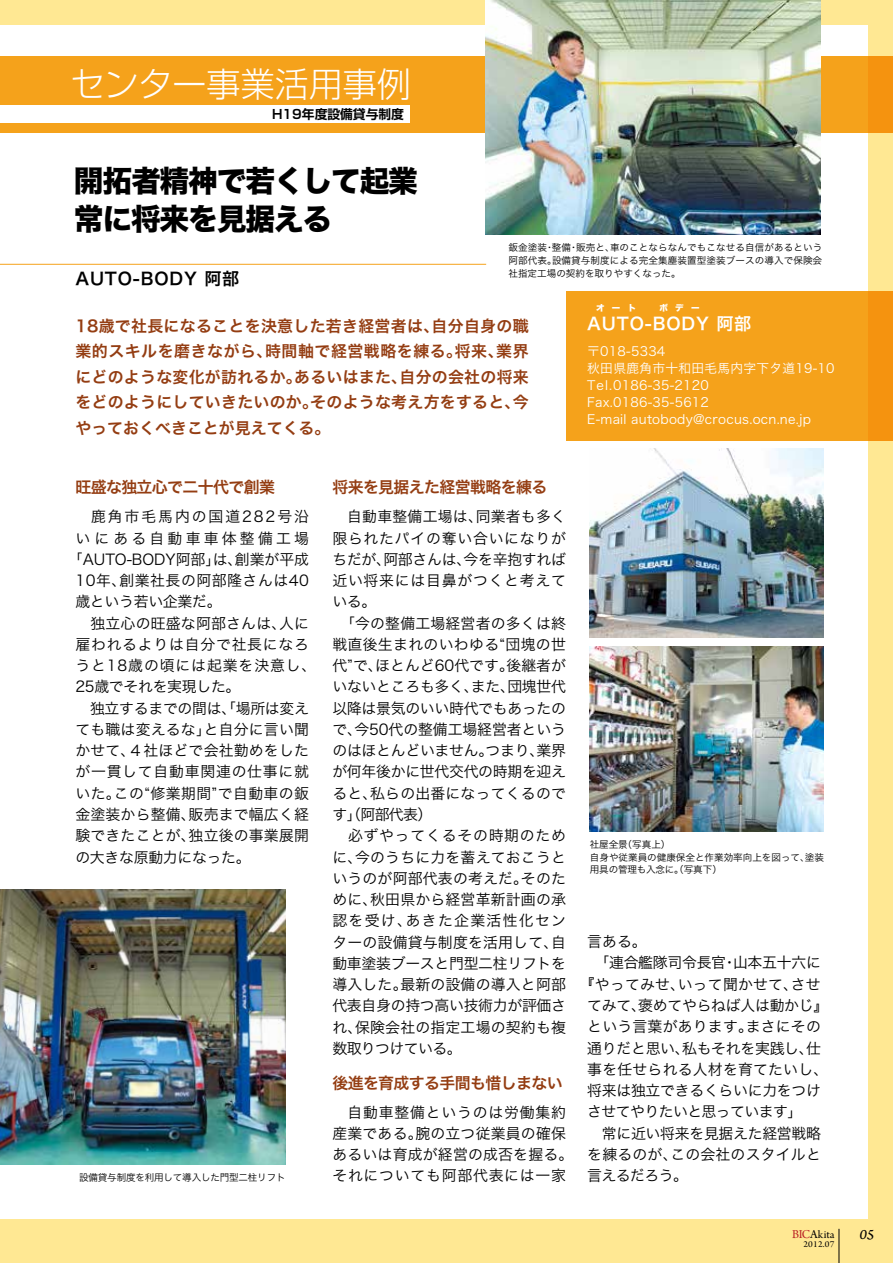
<style>
.page{position:relative;width:893px;height:1263px;background:#ffe893}
.page>*{position:absolute;margin:0;border:0;box-sizing:border-box;transform-origin:0 0}
.t1{font:300 34.05px "Shin Go";color:#fff}
.t2{font:29.7px/38.2px "Hira Kaku Std N W8";letter-spacing:-.04em;color:#000}
.t3{font:16.95px "Hira Kaku Pro N W6";letter-spacing:.05em;color:#000}
.t4{font:16.95px "Hira Kaku Pro N W6";letter-spacing:.05em;color:#fff}
.t5{font:15.9px/25.5px "Hira Kaku Pro N W6";color:#943d12;text-align:justify}
.t6{font:15.9px "Hira Kaku Pro N W6";letter-spacing:-.04em;color:#943d12}
.t7{font:14.85px/21.3px "Hira Kaku Pro N W3";letter-spacing:.015em;color:#000}
.t8{font:14.85px "Hira Kaku Pro N W3";letter-spacing:-.02em;color:#000}
.t9{font:14.85px "Hira Kaku Pro N W3";letter-spacing:.05em;color:#000}
.t10{font:14.85px "Hira Kaku Pro N W3";letter-spacing:-.005em;color:#000}
.t11{font:14.85px "Hira Kaku Pro N W3";letter-spacing:.035em;color:#000}
.t12{font:14.85px "Hira Kaku Pro N W3";letter-spacing:.06em;color:#000}
.t13{font:14.85px "Hira Kaku Pro N W3";letter-spacing:-.04em;color:#000}
.t14{font:14.85px "Hira Kaku Pro N W3";letter-spacing:.13em;color:#000}
.t15{font:14.85px "Hira Kaku Pro N W3";letter-spacing:.215em;color:#000}
.t16{font:14.85px "Arno Pro Italic Caption";color:#000}
.t17{font:12.75px/17px "Hira Kaku Pro N W3";letter-spacing:.02em;color:#fff}
.t18{font:700 12.75px "Shin Go De";color:#000}
.t19{font:11.55px "Arno Pro Subhead";color:#000;scale:1.05 1}
.t20{font:9.6px/12.8px "Hira Kaku Pro N W3";color:#000}
.t21{font:9.6px "Hira Kaku Pro N W3";letter-spacing:-.02em;color:#000}
.t22{font:9.6px "Arno Pro Subhead";letter-spacing:.02em;color:#000;scale:1.05 1}
.t23{font:8.55px "Hira Kaku Std N W8";letter-spacing:.86em;color:#fff}
.s1{font-size:12.75px;color:#b81c22}
.s2{font-size:12.75px}
</style>
<div class="page">
<div style="left:0;top:26px;width:867px;height:1193px;background:#fff"></div>
<div style="left:0;top:56px;width:893px;height:76px;background:#f5a21b"></div>
<div style="left:566px;top:291px;width:327px;height:150px;background:#f5a21b"></div>
<div style="left:0;top:105px;width:409px;height:17px;background:#fff"></div>
<img style="left:590px;top:449px;width:233px;height:189px">
<img style="left:590px;top:647px;width:233px;height:184px">
<hr style="left:0;top:264px;width:486px;height:1px;background:#f5a21b">
<img style="left:0;top:890px;width:285px;height:274px">
<img style="left:485px;top:0;width:336px;height:235px">
<hr style="left:839px;top:1229px;width:1px;height:34px;background:#000">
<h1 class="t1" style="left:71px;top:62px;width:342px">センター事業活用事例</h1>
<p class="t18" style="left:272px;top:106px;width:133px">H19年度設備貸与制度</p>
<h2 class="t2" style="left:74px;top:163px;width:346px">開拓者精神で若くして起業常に将来を見据える</h2>
<p class="t3" style="left:75px;top:263px;width:165px">AUTO-BODY 阿部</p>
<p class="t20" style="left:508px;top:240px;width:315px;text-align:justify">鈑金塗装・整備・販売と、車のことならなんでもこなせる自信があるという阿部代表。設備貸与制度による完全集塵装置型塗装ブースの導入で保険会社指定工場の契約を取りやすくなった。</p>
<p class="t23" style="left:596px;top:303px;width:105px">オート　ボデー</p>
<p class="t5" style="left:75px;top:312px;width:455px">18歳で社長になることを決意した若き経営者は、自分自身の職業的スキルを磨きながら、時間軸で経営戦略を練る。将来、業界にどのような変化が訪れるか。あるいはまた、自分の会社の将来をどのようにしていきたいのか。そのような考え方をすると、今やっておくべきことが見えてくる。</p>
<p class="t6" style="left:75px;top:473px;width:201px">旺盛な独立心で二十代で創業</p>
<p class="t14" style="left:91px;top:503px;width:219px">鹿角市毛馬内の国道282号沿</p>
<p class="t15" style="left:75px;top:525px;width:235px">いにある自動車車体整備工場</p>
<p class="t10" style="left:68px;top:546px;width:243px">「AUTO-BODY阿部」は、創業が平成</p>
<p class="t11" style="left:75px;top:567px;width:235px">10年、創業社長の阿部隆さんは40</p>
<p class="t8" style="left:75px;top:588px;width:148px">歳という若い企業だ。</p>
<p class="t7" style="left:75px;top:611px;width:235px">　独立心の旺盛な阿部さんは、人に</p>
<p class="t9" style="left:75px;top:631px;width:235px">雇われるよりは自分で社長になろ</p>
<p class="t12" style="left:75px;top:652px;width:243px">うと18歳の頃には起業を決意し、</p>
<p class="t8" style="left:75px;top:674px;width:167px">25歳でそれを実現した。</p>
<p class="t8" style="left:75px;top:695px;width:235px">　独立するまでの間は、「場所は変え</p>
<p class="t7" style="left:75px;top:718px;width:235px">ても職は変えるな」と自分に言い聞</p>
<p class="t7" style="left:75px;top:739px;width:235px">かせて、４社ほどで会社勤めをした</p>
<p class="t9" style="left:75px;top:759px;width:235px">が一貫して自動車関連の仕事に就</p>
<p class="t7" style="left:75px;top:781px;width:235px">いた。この“修業期間”で自動車の鈑</p>
<p class="t7" style="left:75px;top:803px;width:235px">金塗装から整備、販売まで幅広く経</p>
<p class="t7" style="left:75px;top:824px;width:235px">験できたことが、独立後の事業展開</p>
<p class="t8" style="left:75px;top:844px;width:177px">の大きな原動力になった。</p>
<p class="t21" style="left:79px;top:1169px;width:208px">設備貸与制度を利用して導入した門型二柱リフト</p>
<p class="t6" style="left:332px;top:473px;width:216px">将来を見据えた経営戦略を練る</p>
<p class="t7" style="left:332px;top:505px;width:235px;text-indent:15px">自動車整備工場は、同業者も多く限られたパイの奪い合いになりがちだが、阿部さんは、今を辛抱すれば近い将来には目鼻がつくと考えている。<br>　「今の整備工場経営者の多くは終戦直後生まれのいわゆる“団塊の世代”で、ほとんど60代です。後継者がいないところも多く、また、団塊世代以降は景気のいい時代でもあったので、今50代の整備工場経営者というのはほとんどいません。つまり、業界が何年後かに世代交代の時期を迎えると、私らの出番になってくるのです」（阿部代表）<br>　必ずやってくるその時期のために、今のうちに力を蓄えておこうというのが阿部代表の考えだ。そのために、秋田県から経営革新計画の承認を受け、あきた企業活性化センターの設備貸与制度を活用して、自動車塗装ブースと門型二柱リフトを導入した。最新の設備の導入と阿部代表自身の持つ高い技術力が評価され、保険会社の指定工場の契約も複数取りつけている。</p>
<p class="t6" style="left:332px;top:1068px;width:232px">後進を育成する手間も惜しまない</p>
<p class="t7" style="left:332px;top:1100px;width:243px;text-align:center">自動車整備というのは労働集約<br>産業である。腕の立つ従業員の確保あるいは育成が経営の成否を握る。それについても阿部代表には一家</p>
<p class="t4" style="left:587px;top:308px;width:165px">AUTO-BODY 阿部</p>
<p class="t17" style="left:587px;top:341px;width:249px">〒018-5334<br>秋田県鹿角市十和田毛馬内字下タ道19-10<br>Tel.0186-35-2120<br>Fax.0186-35-5612<br>E-mail autobody@crocus.ocn.ne.jp</p>
<p class="t20" style="left:590px;top:837px;width:236px">社屋全景（写真上）<br>自身や従業員の健康保全と作業効率向上を図って、塗装用具の管理も入念に。（写真下）</p>
<p class="t7" style="left:587px;top:930px;width:61px">言ある。</p>
<p class="t8" style="left:587px;top:950px;width:235px">　「連合艦隊司令長官・山本五十六に</p>
<p class="t7" style="left:580px;top:972px;width:242px">『やってみせ、いって聞かせて、させ</p>
<p class="t8" style="left:587px;top:992px;width:243px">てみて、褒めてやらねば人は動かじ』</p>
<p class="t7" style="left:587px;top:1015px;width:235px">という言葉があります。まさにその</p>
<p class="t8" style="left:587px;top:1035px;width:235px">通りだと思い、私もそれを実践し、仕</p>
<p class="t7" style="left:587px;top:1057px;width:243px">事を任せられる人材を育てたいし、</p>
<p class="t8" style="left:587px;top:1077px;width:235px">将来は独立できるくらいに力をつけ</p>
<p class="t13" style="left:587px;top:1098px;width:216px">させてやりたいと思っています」</p>
<p class="t8" style="left:587px;top:1120px;width:235px">　常に近い将来を見据えた経営戦略</p>
<p class="t7" style="left:587px;top:1142px;width:235px">を練るのが、この会社のスタイルと</p>
<p class="t7" style="left:587px;top:1164px;width:102px">言えるだろう。</p>
<p class="t19" style="left:792px;top:1228px;width:42px"><span class="s1">BIC</span><span class="s2">A</span>kita</p>
<p class="t16" style="left:859px;top:1225px;width:16px">05</p>
<p class="t22" style="left:803px;top:1239px;width:31px">2012.07</p>
</div>
